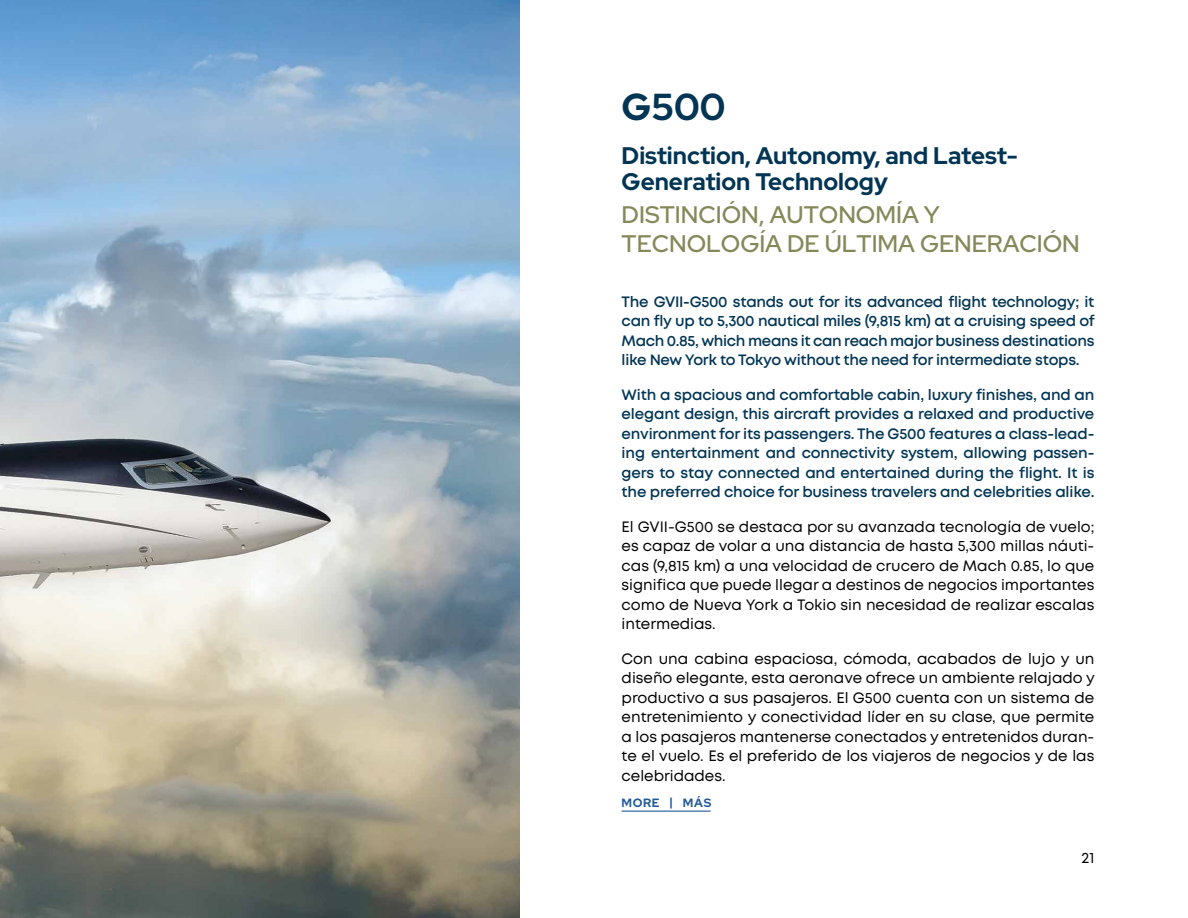
<style>
.page{position:relative;width:1188px;height:918px;background:#fff}
.page>*{position:absolute;margin:0;border:0;box-sizing:border-box;transform-origin:0 0}
.t1{font:800 37.5px "Red Hat Display";color:#023554}
.t2{font:800 24px/25.5px "Red Hat Display";color:#023554}
.t3{font:600 24px/28.8px "Red Hat Display";color:#85895a}
.t4{font:15px/19.5px "Mont";color:#000;text-align:justify}
.t5{font:600 15px/19.5px "Mont";letter-spacing:-.02em;color:#023554;text-align:justify}
.t6{font:800 12px "Red Hat Display";letter-spacing:.05em;color:#22599b}
</style>
<div class="page">
<img style="left:0;top:0;width:520px;height:918px">
<hr style="left:622px;top:811px;width:89px;height:1px;background:#22599b">
<h1 class="t1" style="left:622px;top:82px;width:105px">G500</h1>
<h2 class="t2" style="left:622px;top:143px;width:398px">Distinction, Autonomy, and Latest-<br>Generation Technology</h2>
<h2 class="t3" style="left:622px;top:200px;width:460px">DISTINCIÓN, AUTONOMÍA Y<br>TECNOLOGÍA DE ÚLTIMA GENERACIÓN</h2>
<p class="t5" style="left:622px;top:292px;width:475px">The GVII-G500 stands out for its advanced flight technology; it can fly up to 5,300 nautical miles (9,815 km) at a cruising speed of Mach 0.85, which means it can reach major business destinations like New York to Tokyo without the need for intermediate stops.</p>
<p class="t5" style="left:622px;top:385px;width:474px">With a spacious and comfortable cabin, luxury finishes, and an elegant design, this aircraft provides a relaxed and productive environment for its passengers. The G500 features a class-lead&shy;ing entertainment and connectivity system, allowing passen&shy;gers to stay connected and entertained during the flight. It is the preferred choice for business travelers and celebrities alike.</p>
<p class="t4" style="left:622px;top:517px;width:474px">El GVII-G500 se destaca por su avanzada tecnología de vuelo; es capaz de volar a una distancia de hasta 5,300 millas náuti&shy;cas (9,815 km) a una velocidad de crucero de Mach 0.85, lo que significa que puede llegar a destinos de negocios importantes como de Nueva York a Tokio sin necesidad de realizar escalas intermedias.</p>
<p class="t4" style="left:622px;top:649px;width:475px">Con una cabina espaciosa, cómoda, acabados de lujo y un diseño elegante, esta aeronave ofrece un ambiente relajado y productivo a sus pasajeros. El G500 cuenta con un sistema de entretenimiento y conectividad líder en su clase, que permite a los pasajeros mantenerse conectados y entretenidos duran&shy;te el vuelo. Es el preferido de los viajeros de negocios y de las celebridades.</p>
<p class="t6" style="left:622px;top:795px;width:91px">MORE | MÁS</p>
<p class="t4" style="left:1082px;top:848px;width:14px">21</p>
</div>
